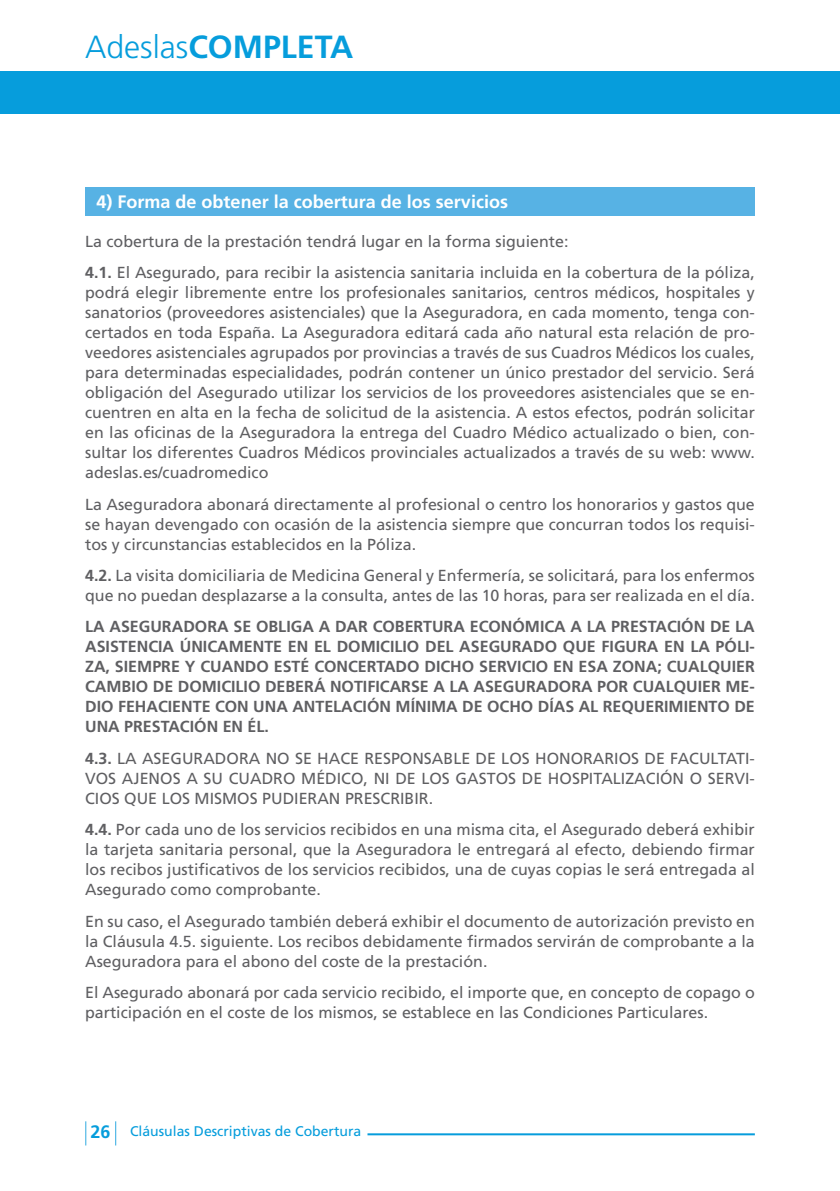
<style>
.page{position:relative;width:840px;height:1191px;background:#fff}
.page>*{position:absolute;margin:0;border:0;box-sizing:border-box;transform-origin:0 0}
.t1{font:700 32px "Frutiger";color:#069ddc}
.t2{font:700 18px "Frutiger";color:#fff}
.t3{font:16px/20px "Frutiger";color:#5f5f62;text-align:justify}
.t4{font:700 16px/20px "Frutiger";color:#5f5f62;text-align:justify}
.t5{font:14px "Frutiger";color:#069ddc}
.s1{font-weight:300}
.s2{font-weight:700}
.s3{font-weight:700;font-size:18px}
</style>
<div class="page">
<div style="left:0;top:71px;width:839px;height:43px;background:#069ddc"></div>
<hr style="left:367px;top:1133px;width:387px;height:2px;background:#069ddc">
<svg style="left:115px;top:1121px;width:1px;height:24px"></svg>
<svg style="left:85px;top:1121px;width:1px;height:24px"></svg>
<div style="left:85px;top:187px;width:669px;height:28px;background:#57b2e4"></div>
<h1 class="t1" style="left:85px;top:28px;width:269px"><span class="s1">Adeslas</span>COMPLETA</h1>
<p class="t2" style="left:96px;top:191px;width:413px">4) Forma de obtener la cobertura de los servicios</p>
<p class="t3" style="left:85px;top:225px;width:670px;line-height:31.4px">La cobertura de la prestación tendrá lugar en la forma siguiente:<br><span class="s2">4.1.</span> El Asegurado, para recibir la asistencia sanitaria incluida en la cobertura de la póliza,</p>
<p class="t3" style="left:85px;top:282px;width:671px">podrá elegir libremente entre los profesionales sanitarios, centros médicos, hospitales y sanatorios (proveedores asistenciales) que la Aseguradora, en cada momento, tenga con&shy;certados en toda España. La Aseguradora editará cada año natural esta relación de pro&shy;veedores asistenciales agrupados por provincias a través de sus Cuadros Médicos los cuales, para determinadas especialidades, podrán contener un único prestador del servicio. Será obligación del Asegurado utilizar los servicios de los proveedores asistenciales que se en&shy;cuentren en alta en la fecha de solicitud de la asistencia. A estos efectos, podrán solicitar en las oficinas de la Aseguradora la entrega del Cuadro Médico actualizado o bien, con&shy;sultar los diferentes Cuadros Médicos provinciales actualizados a través de su web: www. adeslas.es/cuadromedico</p>
<p class="t3" style="left:85px;top:494px;width:670px">La Aseguradora abonará directamente al profesional o centro los honorarios y gastos que se hayan devengado con ocasión de la asistencia siempre que concurran todos los requisi&shy;tos y circunstancias establecidos en la Póliza.</p>
<p class="t3" style="left:85px;top:565px;width:670px"><span class="s2">4.2.</span> La visita domiciliaria de Medicina General y Enfermería, se solicitará, para los enfermos que no puedan desplazarse a la consulta, antes de las 10 horas, para ser realizada en el día.</p>
<p class="t4" style="left:85px;top:616px;width:671px">LA ASEGURADORA SE OBLIGA A DAR COBERTURA ECONÓMICA A LA PRESTACIÓN DE LA ASISTENCIA ÚNICAMENTE EN EL DOMICILIO DEL ASEGURADO QUE FIGURA EN LA PÓLI-ZA, SIEMPRE Y CUANDO ESTÉ CONCERTADO DICHO SERVICIO EN ESA ZONA; CUALQUIER CAMBIO DE DOMICILIO DEBERÁ NOTIFICARSE A LA ASEGURADORA POR CUALQUIER ME-DIO FEHACIENTE CON UNA ANTELACIÓN MÍNIMA DE OCHO DÍAS AL REQUERIMIENTO DE UNA PRESTACIÓN EN ÉL.</p>
<p class="t3" style="left:85px;top:748px;width:670px"><span class="s2">4.3.</span> LA ASEGURADORA NO SE HACE RESPONSABLE DE LOS HONORARIOS DE FACULTATI-VOS AJENOS A SU CUADRO MÉDICO, NI DE LOS GASTOS DE HOSPITALIZACIÓN O SERVI-CIOS QUE LOS MISMOS PUDIERAN PRESCRIBIR.</p>
<p class="t3" style="left:85px;top:819px;width:670px"><span class="s2">4.4.</span> Por cada uno de los servicios recibidos en una misma cita, el Asegurado deberá exhibir la tarjeta sanitaria personal, que la Aseguradora le entregará al efecto, debiendo firmar los recibos justificativos de los servicios recibidos, una de cuyas copias le será entregada al Asegurado como comprobante.</p>
<p class="t3" style="left:85px;top:910px;width:671px">En su caso, el Asegurado también deberá exhibir el documento de autorización previsto en la Cláusula 4.5. siguiente. Los recibos debidamente firmados servirán de comprobante a la Aseguradora para el abono del coste de la prestación.</p>
<p class="t3" style="left:85px;top:982px;width:670px">El Asegurado abonará por cada servicio recibido, el importe que, en concepto de copago o participación en el coste de los mismos, se establece en las Condiciones Particulares.</p>
<p class="t5" style="left:90px;top:1123px;width:272px"><span class="s3">26</span> Cláusulas Descriptivas de Cobertura</p>
</div>
